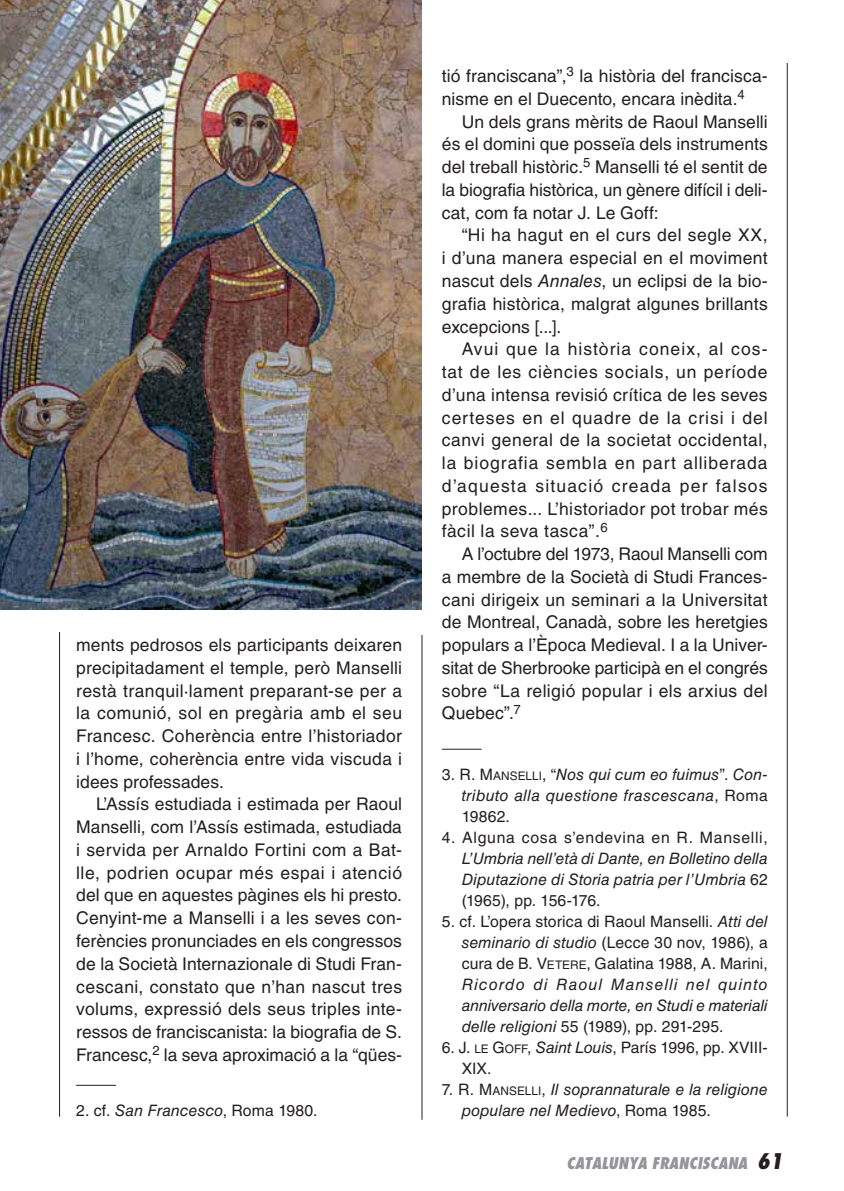
<style>
.page{position:relative;width:844px;height:1191px;background:#fff}
.page>*{position:absolute;margin:0;border:0;box-sizing:border-box;transform-origin:0 0}
.t1{font:17.5px/22.8px "Helvetica LT Std";letter-spacing:.01em;color:#231f20;text-align:justify}
.t2{font:italic 15.75px/21px "Helvetica LT Std";letter-spacing:.005em;color:#231f20;text-align:justify}
.t3{font:15.75px/21px "Helvetica LT Std";letter-spacing:-.005em;color:#231f20}
.t4{font:15.75px "Helvetica LT Std";letter-spacing:.035em;color:#231f20}
.t5{font:15.75px "Helvetica LT Std";letter-spacing:.01em;color:#231f20}
.t6{font:italic 800 condensed 15.75px "Futura Std";color:#939598}
.s1{font-style:italic}
.s2{font-style:normal}
.s3{font-style:normal;font-size:11.9px}
.s4{font-style:inherit}
.s5{font-size:11.9px}
.s6{font-size:21px;color:#231f20}
</style>
<div class="page">
<hr style="left:59px;top:632px;width:1px;height:484px;background:#231f20">
<hr style="left:786px;top:63px;width:1px;height:1053px;background:#231f20">
<hr style="left:76px;top:1085px;width:40px;height:1px;background:#231f20">
<hr style="left:441px;top:749px;width:40px;height:1px;background:#231f20">
<hr style="left:421px;top:635px;width:1px;height:484px;background:#231f20">
<img style="left:0;top:0;width:421px;height:609px">
<p class="t1" style="left:76px;top:633px;width:327px">ments pedrosos els participants deixaren precipitadament el temple, però Manselli restà tranquil·lament preparant-se per a la comunió, sol en pregària amb el seu Francesc. Coherència entre l’historiador i l’home, coherència entre vida viscuda i idees professades.</p>
<p class="t1" style="left:76px;top:793px;width:327px;text-indent:20px">L’Assís estudiada i estimada per Raoul Manselli, com l’Assís estimada, estudiada i servida per Arnaldo Fortini com a Bat&shy;lle, podrien ocupar més espai i atenció del que en aquestes pàgines els hi presto.<br>Cenyint-me a Manselli i a les seves con&shy;ferències pronunciades en els congressos de la Società Internazionale di Studi Fran&shy;cescani, constato que n’han nascut tres volums, expressió dels seus triples inte&shy;ressos de franciscanista: la biografia de S.<br>Francesc,<sup>2</sup> la seva aproximació a la “qües-</p>
<p class="t5" style="left:76px;top:1101px;width:243px">2. cf. <span class="s1">San Francesco</span>, Roma 1980.</p>
<p class="t1" style="left:441px;top:65px;width:327px">tió franciscana”,<sup>3</sup> la història del francisca&shy;nisme en el Duecento, encara inèdita.<sup>4</sup></p>
<p class="t1" style="left:441px;top:110px;width:327px;text-indent:20px">Un dels grans mèrits de Raoul Manselli és el domini que posseïa dels instruments del treball històric.<sup>5</sup> Manselli té el sentit de la biografia històrica, un gènere difícil i deli&shy;cat, com fa notar J. Le Goff:</p>
<p class="t1" style="left:441px;top:224px;width:327px;text-indent:20px">“Hi ha hagut en el curs del segle XX, i d’una manera especial en el moviment nascut dels <span class="s1">Annales</span>, un eclipsi de la bio&shy;grafia històrica, malgrat algunes brillants excepcions [...].</p>
<p class="t1" style="left:441px;top:338px;width:327px;text-indent:20px">Avui que la història coneix, al cos&shy;tat de les ciències socials, un període d’una intensa revisió crítica de les seves certeses en el quadre de la crisi i del canvi general de la societat occidental, la biografia sembla en part alliberada d’aquesta situació creada per falsos problemes... L’historiador pot trobar més fàcil la seva tasca”.<sup>6</sup></p>
<p class="t1" style="left:441px;top:542px;width:327px;text-indent:20px">A l’octubre del 1973, Raoul Manselli com a membre de la Società di Studi Frances&shy;cani dirigeix un seminari a la Universitat de Montreal, Canadà, sobre les heretgies populars a l’Època Medieval. I a la Univer&shy;sitat de Sherbrooke participà en el congrés sobre “La religió popular i els arxius del Quebec”.<sup>7</sup></p>
<p class="t2" style="left:461px;top:764px;width:307px;text-indent:-20px"><span class="s2">3.</span> <span class="s2">R. M</span> <span class="s3">ANSELLI</span><span class="s2">, “</span>Nos qui cum eo fuimus<span class="s2">”.</span> Con&shy;tributo alla questione frascescana<span class="s2">, Roma 19862.</span></p>
<p class="t4" style="left:442px;top:828px;width:327px">4. Alguna cosa s’endevina en R. Manselli,</p>
<p class="t2" style="left:461px;top:848px;width:307px">L’Umbria nell’età di Dante, en Bolletino della Diputazione di Storia patria per l’Umbria <span class="s2">62 (1965), pp. 156-176.</span></p>
<p class="t2" style="left:461px;top:911px;width:307px;text-indent:-20px"><span class="s2">5. cf. L’opera storica di Raoul Manselli.</span> Atti del seminario di studio <span class="s2">(Lecce 30 nov, 1986), a cura de</span> <span class="s2">B. V</span><span class="s3">ETERE</span><span class="s2">, Galatina 1988, A. Marini, </span>Ricordo di Raoul Manselli nel quinto anniversario della morte, en Studi e materiali delle religioni <span class="s2">55 (1989), pp. 291-295.</span></p>
<p class="t3" style="left:461px;top:1037px;width:307px;text-indent:-20px">6. <span class="s4">J.</span> <span class="s5">LE</span> <span class="s4">G</span> <span class="s5">OFF</span>, <span class="s1">Saint Louis</span>, París 1996, pp. XVIII-<br>XIX.</p>
<p class="t2" style="left:461px;top:1079px;width:307px;text-indent:-20px"><span class="s2">7.</span> <span class="s2">R. M</span> <span class="s3">ANSELLI</span><span class="s2">,</span> Il soprannaturale e la religione populare nel Medievo<span class="s2">, Roma 1985.</span></p>
<p class="t6" style="left:566px;top:1152px;width:217px">CATALUNYA FRANCISCANA <span class="s6">61</span></p>
</div>
